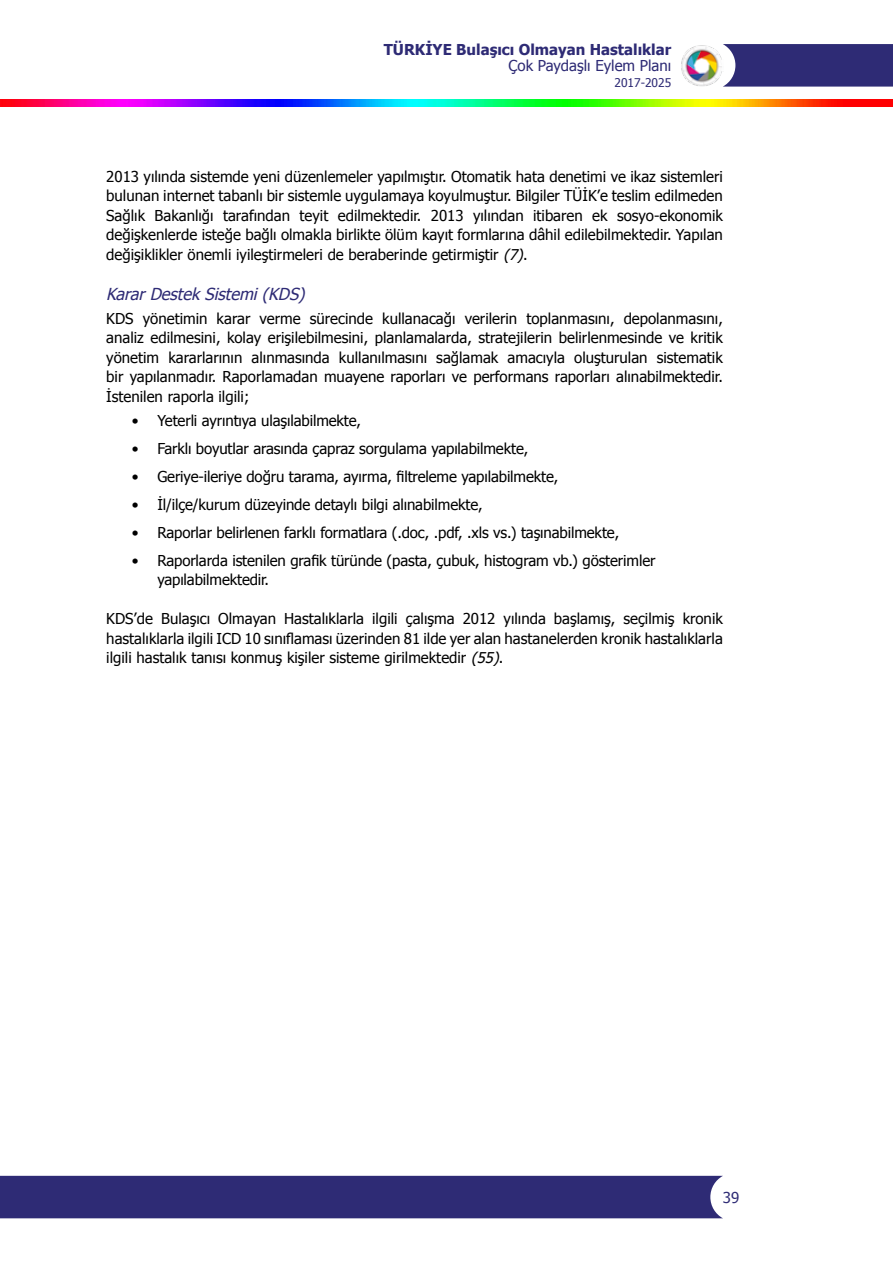
<style>
.page{position:relative;width:893px;height:1263px;background:#fff}
.page>*{position:absolute;margin:0;border:0;box-sizing:border-box;transform-origin:0 0}
.t1{font:italic 16.5px "Tahoma";color:#2e2b75}
.t2{font:15px/19.5px "Tahoma";letter-spacing:-.01em;color:#000;text-align:justify}
.t3{font:700 15px "Tahoma";color:#2e2b75}
.t4{font:15px "Tahoma";color:#2e2b75}
.t5{font:12px "Tahoma";color:#2e2b75}
.s1{font-family:"Tahoma Faux";font-style:italic}
</style>
<div class="page">
<img style="left:0;top:100px;width:893px;height:6px">
<img style="left:681px;top:45px;width:41px;height:41px">
<div style="left:0;top:1176px;width:723px;height:42px;background:#2e2b75"></div>
<svg style="left:723px;top:44px;width:170px;height:43px;background:#3a387d"></svg>
<p class="t3" style="left:384px;top:39px;width:289px">TÜRKİYE Bulaşıcı Olmayan Hastalıklar</p>
<p class="t4" style="left:509px;top:55px;width:164px">Çok Paydaşlı Eylem Planı</p>
<p class="t5" style="left:614px;top:74px;width:58px">2017-2025</p>
<p class="t2" style="left:106px;top:166px;width:618px">2013 yılında sistemde yeni düzenlemeler yapılmıştır. Otomatik hata denetimi ve ikaz sistemleri bulunan internet tabanlı bir sistemle uygulamaya koyulmuştur. Bilgiler TÜİK’e teslim edilmeden Sağlık Bakanlığı tarafından teyit edilmektedir. 2013 yılından itibaren ek sosyo-ekonomik değişkenlerde isteğe bağlı olmakla birlikte ölüm kayıt formlarına dâhil edilebilmektedir. Yapılan değişiklikler önemli iyileştirmeleri de beraberinde getirmiştir <span class="s1">(7)</span>.</p>
<p class="t1" style="left:106px;top:283px;width:204px">KararDestekSistemi(KDS)</p>
<p class="t2" style="left:106px;top:308px;width:618px">KDS yönetimin karar verme sürecinde kullanacağı verilerin toplanmasını, depolanmasını, analiz edilmesini, kolay erişilebilmesini, planlamalarda, stratejilerin belirlenmesinde ve kritik yönetim kararlarının alınmasında kullanılmasını sağlamak amacıyla oluşturulan sistematik bir yapılanmadır. Raporlamadan muayene raporları ve performans raporları alınabilmektedir.<br>İstenilen raporla ilgili;</p>
<p class="t2" style="left:132px;top:410px;width:231px">• Yeterli ayrıntıya ulaşılabilmekte,</p>
<p class="t2" style="left:132px;top:438px;width:398px">• Farklı boyutlar arasında çapraz sorgulama yapılabilmekte,</p>
<p class="t2" style="left:132px;top:466px;width:428px">• Geriye-ileriye doğru tarama, ayırma, filtreleme yapılabilmekte,</p>
<p class="t2" style="left:132px;top:494px;width:352px">• İl/ilçe/kurum düzeyinde detaylı bilgi alınabilmekte,</p>
<p class="t2" style="left:132px;top:522px;width:489px">• Raporlar belirlenen farklı formatlara (.doc, .pdf, .xls vs.) taşınabilmekte,</p>
<p class="t2" style="left:157px;top:550px;width:500px;text-indent:-26px">• Raporlarda istenilen grafik türünde (pasta, çubuk, histogram vb.) gösterimler yapılabilmektedir.</p>
<p class="t2" style="left:106px;top:608px;width:618px">KDS’de Bulaşıcı Olmayan Hastalıklarla ilgili çalışma 2012 yılında başlamış, seçilmiş kronik hastalıklarla ilgili ICD 10 sınıflaması üzerinden 81 ilde yer alan hastanelerden kronik hastalıklarla ilgili hastalık tanısı konmuş kişiler sisteme girilmektedir <span class="s1">(55)</span>.</p>
<p class="t4" style="left:723px;top:1187px;width:18px">39</p>
</div>
